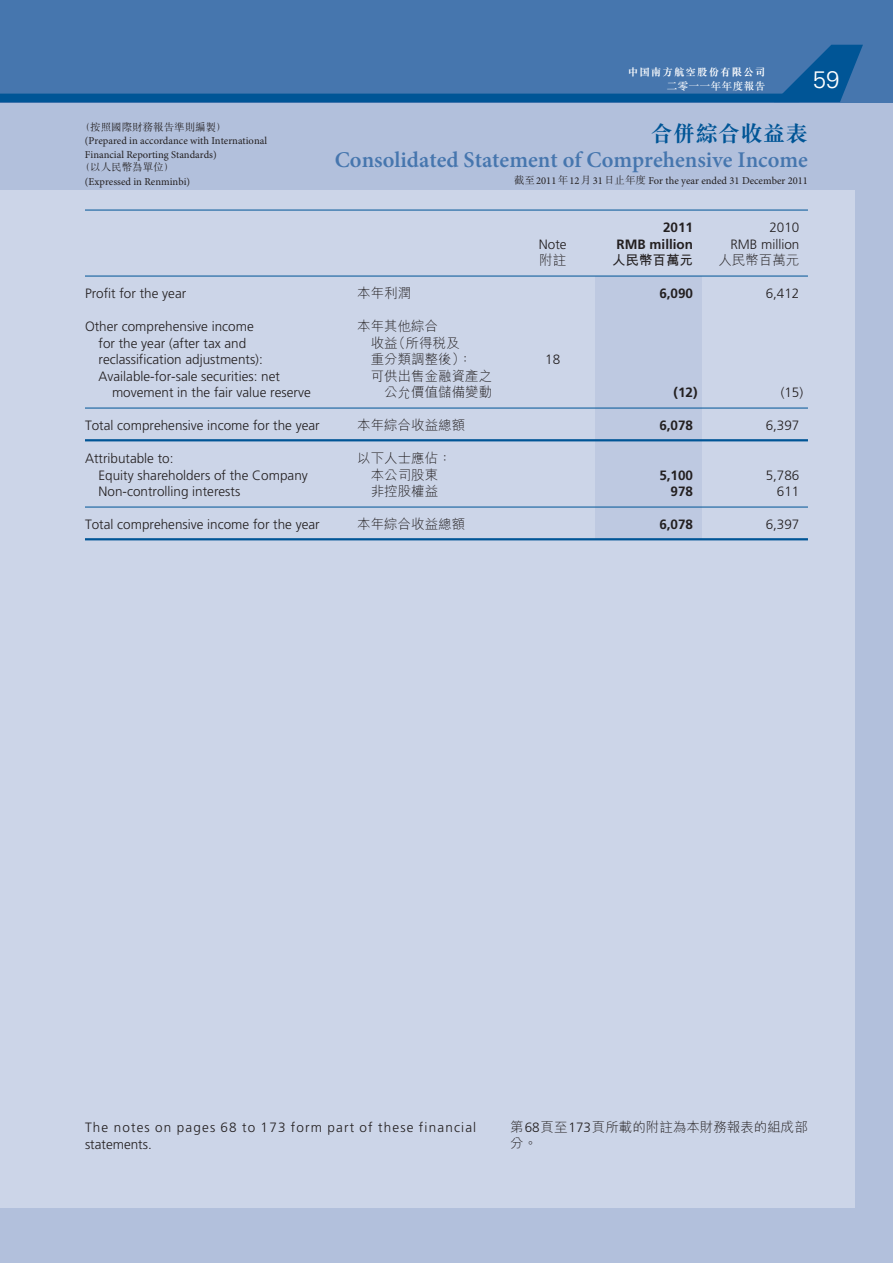
<style>
.page{position:relative;width:893px;height:1263px;background:#fff}
.page>*{position:absolute;margin:0;border:0;box-sizing:border-box;transform-origin:0 0}
.t1{font:300 24px "Univers";color:#fff}
.t2{font:600 22.5px "Minion Pro";color:#4676ae}
.t3{font:22.5px "M Sung HK Bold E Ten B5 H";color:#005596}
.t4{font:300 13.5px "Frutiger";color:#231f20}
.t5{font:13.5px/16.5px "M Hei HK Light E Ten B5 H";color:#231f20}
.t6{font:300 13.5px/16.5px "Frutiger";letter-spacing:.085em;color:#231f20}
.t7{font:700 13.5px "Frutiger";color:#231f20}
.t8{font:13.5px "M Hei HK Bold E Ten B5 H";color:#231f20}
.t9{font:10.5px/13.5px "Minion Pro";color:#231f20}
.t10{font:10.5px "M Sung HK Light E Ten B5 H";color:#231f20}
.t11{font:10.5px "M Sung HK Bold E Ten B5 H";letter-spacing:.1em;color:#fff}
.t12{font:10.5px "M Sung HK Medium E Ten B5 H";letter-spacing:.05em;color:#fff}
.s1{font-family:"M Sung HK Light E Ten B5 H"}
.s2{font-family:"Frutiger";font-weight:300}
</style>
<div class="page">
<div style="left:0;top:94px;width:893px;height:1169px;background:#b2c0dc"></div>
<div style="left:0;top:0;width:893px;height:102px;background:#4676ae"></div>
<div style="left:0;top:94px;width:799px;height:8px;background:#005596"></div>
<svg style="left:774px;top:45px;width:89px;height:57px"></svg>
<div style="left:0;top:190px;width:855px;height:1018px;background:#ccd5e8"></div>
<div style="left:595px;top:276px;width:107px;height:264px;background:#bec9e1"></div>
<hr style="left:85px;top:210px;width:723px;height:1px;background:#005596">
<hr style="left:85px;top:276px;width:723px;height:1px;background:#005596">
<hr style="left:85px;top:408px;width:723px;height:1px;background:#005596">
<hr style="left:85px;top:439px;width:723px;height:2px;background:#005596">
<hr style="left:85px;top:507px;width:723px;height:1px;background:#005596">
<hr style="left:85px;top:538px;width:723px;height:2px;background:#005596">
<p class="t10" style="left:80px;top:123px;width:148px">（按照國際財務報告準則編製）</p>
<p class="t9" style="left:85px;top:135px;width:183px">(Prepared in accordance with International<br>Financial Reporting Standards)</p>
<p class="t10" style="left:80px;top:163px;width:96px">（以人民幣為單位）</p>
<p class="t9" style="left:85px;top:176px;width:107px">(Expressed in Renminbi)</p>
<p class="t11" style="left:628px;top:68px;width:139px">中国南方航空股份有限公司</p>
<p class="t12" style="left:667px;top:82px;width:100px">二零一一年年度報告</p>
<h1 class="t1" style="left:813px;top:71px;width:28px">59</h1>
<h2 class="t3" style="left:650px;top:125px;width:159px">合併綜合收益表</h2>
<h2 class="t2" style="left:335px;top:151px;width:475px">Consolidated Statement of Comprehensive Income</h2>
<p class="t9" style="left:514px;top:175px;width:296px"><span class="s1">截至</span>2011<span class="s1">年</span>12<span class="s1">月</span>31<span class="s1">日止年度</span> For the year ended 31 December 2011</p>
<p class="t7" style="left:663px;top:222px;width:32px">2011</p>
<p class="t4" style="left:769px;top:222px;width:32px">2010</p>
<p class="t4" style="left:539px;top:238px;width:29px">Note</p>
<p class="t7" style="left:617px;top:238px;width:78px">RMB million</p>
<p class="t4" style="left:730px;top:238px;width:71px">RMB million</p>
<p class="t5" style="left:539px;top:254px;width:28px">附註</p>
<p class="t8" style="left:612px;top:255px;width:82px">人民幣百萬元</p>
<p class="t5" style="left:718px;top:254px;width:83px">人民幣百萬元</p>
<p class="t4" style="left:85px;top:288px;width:103px">Profit for the year</p>
<p class="t5" style="left:357px;top:287px;width:55px">本年利潤</p>
<p class="t7" style="left:659px;top:288px;width:35px">6,090</p>
<p class="t4" style="left:766px;top:288px;width:35px">6,412</p>
<p class="t4" style="left:85px;top:321px;width:170px">Other comprehensive income</p>
<p class="t5" style="left:357px;top:320px;width:82px">本年其他綜合</p>
<p class="t4" style="left:98px;top:337px;width:149px">for the year (after tax and</p>
<p class="t5" style="left:357px;top:336px;width:104px">　收益（所得稅及</p>
<p class="t4" style="left:98px;top:354px;width:166px">reclassification adjustments):</p>
<p class="t5" style="left:357px;top:353px;width:116px">　重分類調整後）：</p>
<p class="t4" style="left:545px;top:354px;width:17px">18</p>
<p class="t4" style="left:98px;top:370px;width:183px">Available-for-sale securities: net</p>
<p class="t5" style="left:357px;top:369px;width:136px">　可供出售金融資產之</p>
<p class="t4" style="left:112px;top:387px;width:200px">movement in the fair value reserve</p>
<p class="t5" style="left:357px;top:386px;width:136px">　　公允價值儲備變動</p>
<p class="t7" style="left:674px;top:387px;width:26px">(12)</p>
<p class="t4" style="left:781px;top:387px;width:24px">(15)</p>
<p class="t4" style="left:85px;top:420px;width:236px">Total comprehensive income for the year</p>
<p class="t5" style="left:357px;top:419px;width:110px">本年綜合收益總額</p>
<p class="t7" style="left:659px;top:420px;width:35px">6,078</p>
<p class="t4" style="left:766px;top:420px;width:35px">6,397</p>
<p class="t4" style="left:85px;top:453px;width:90px">Attributable to:</p>
<p class="t5" style="left:357px;top:452px;width:96px">以下人士應佔：</p>
<p class="t4" style="left:98px;top:469px;width:211px">Equity shareholders of the Company</p>
<p class="t5" style="left:357px;top:468px;width:82px">　本公司股東</p>
<p class="t7" style="left:659px;top:469px;width:35px">5,100</p>
<p class="t4" style="left:766px;top:469px;width:35px">5,786</p>
<p class="t4" style="left:98px;top:486px;width:143px">Non-controlling interests</p>
<p class="t5" style="left:357px;top:485px;width:82px">　非控股權益</p>
<p class="t7" style="left:671px;top:486px;width:24px">978</p>
<p class="t4" style="left:777px;top:486px;width:24px">611</p>
<p class="t4" style="left:85px;top:519px;width:236px">Total comprehensive income for the year</p>
<p class="t5" style="left:357px;top:518px;width:109px">本年綜合收益總額</p>
<p class="t7" style="left:659px;top:519px;width:35px">6,078</p>
<p class="t4" style="left:766px;top:519px;width:35px">6,397</p>
<p class="t6" style="left:85px;top:1120px;width:393px">The notes on pages 68 to 173 form part of these financial statements.</p>
<p class="t5" style="left:510px;top:1120px;width:299px">第<span class="s2">68</span>頁至<span class="s2">173</span>頁所載的附註為本財務報表的組成部分。</p>
</div>
